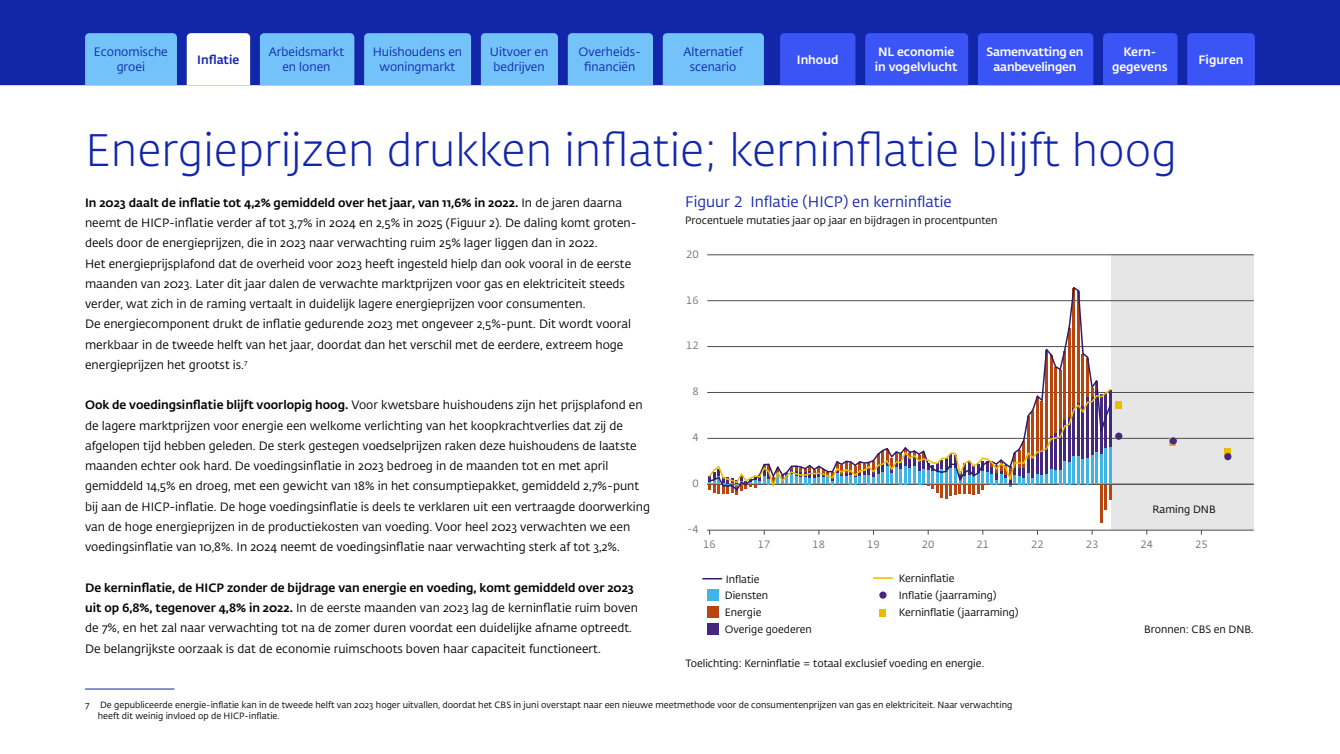
<style>
.page{position:relative;width:1340px;height:754px;background:#fff}
.page>*{position:absolute;margin:0;border:0;box-sizing:border-box;transform-origin:0 0}
.H2_Hoofdstuktitel{font:300 45px "DNB Fedra";color:#1226aa}
.t1{font:15px "DNB Fedra";color:#1226aa}
.P_Broodtekst{font:12px/20.2px "DNB Fedra";color:#000}
.t2{font:12px/15px "DNB Fedra";color:#1226aa;text-align:center}
.t3{font:500 12px/15px "DNB Fedra";color:#fff}
.t4{font:500 12px/15px "DNB Fedra";letter-spacing:-.02em;color:#fff;text-align:center}
.t5{font:500 12px "DNB Fedra";color:#1226aa}
.t6{font:10.5px/17px "DNB Fedra";color:#000}
.t7{font:10.5px "DNB Fedra";color:#706f6f}
.Voetnoot{font:9px/10.8px "DNB Fedra";color:#000}
.s1{font-weight:500}
</style>
<div class="page">
<div style="left:0;top:0;width:1339px;height:85px;background:#1226aa"></div>
<div style="left:978px;top:33px;width:115px;height:52px;background:#3b54f5"></div>
<div style="left:865px;top:33px;width:103px;height:52px;background:#3b54f5"></div>
<div style="left:780px;top:33px;width:75px;height:52px;background:#3b54f5"></div>
<div style="left:1103px;top:33px;width:74px;height:52px;background:#3b54f5"></div>
<div style="left:1187px;top:33px;width:67px;height:52px;background:#3b54f5"></div>
<svg style="left:187px;top:33px;width:63px;height:52px"></svg>
<div style="left:481px;top:33px;width:77px;height:52px;background:#73c2fa"></div>
<div style="left:568px;top:33px;width:85px;height:52px;background:#73c2fa"></div>
<div style="left:662px;top:33px;width:102px;height:52px;background:#73c2fa"></div>
<div style="left:260px;top:33px;width:94px;height:52px;background:#73c2fa"></div>
<div style="left:364px;top:33px;width:107px;height:52px;background:#73c2fa"></div>
<div style="left:85px;top:33px;width:92px;height:52px;background:#73c2fa"></div>
<hr style="left:85px;top:688px;width:89px;height:1px;background:#1226aa">
<div style="left:1111px;top:254px;width:142px;height:276px;background:#e6e6e6"></div>
<hr style="left:707px;top:529px;width:546px;height:1px;background:#4d4d4d">
<hr style="left:707px;top:483px;width:546px;height:1px;background:#4d4d4d">
<hr style="left:707px;top:438px;width:546px;height:1px;background:#4d4d4d">
<hr style="left:707px;top:392px;width:546px;height:1px;background:#4d4d4d">
<hr style="left:707px;top:346px;width:546px;height:1px;background:#4d4d4d">
<hr style="left:707px;top:300px;width:546px;height:1px;background:#4d4d4d">
<hr style="left:707px;top:254px;width:546px;height:1px;background:#4d4d4d">
<hr style="left:1099px;top:484px;width:3px;height:38px;background:#b8450e">
<hr style="left:1104px;top:484px;width:2px;height:25px;background:#b8450e">
<hr style="left:1108px;top:484px;width:3px;height:16px;background:#b8450e">
<div style="left:707px;top:588px;width:11px;height:12px;background:#40b4e6"></div>
<div style="left:707px;top:605px;width:11px;height:12px;background:#b8450e"></div>
<div style="left:707px;top:622px;width:11px;height:12px;background:#44287f"></div>
<svg style="left:873px;top:577px;width:19px;height:1px"></svg>
<div style="left:879px;top:609px;width:7px;height:7px;background:#ebbb00"></div>
<div style="left:1115px;top:401px;width:7px;height:7px;background:#ebbb00"></div>
<div style="left:1224px;top:448px;width:7px;height:8px;background:#ebbb00"></div>
<svg style="left:1169px;top:438px;width:7px;height:7px"></svg>
<div style="left:879px;top:591px;width:7px;height:7px;background:#44287f;border-radius:50%"></div>
<svg style="left:703px;top:578px;width:18px;height:1px"></svg>
<svg style="left:707px;top:287px;width:405px;height:211px"></svg>
<div style="left:1115px;top:432px;width:7px;height:7px;background:#44287f;border-radius:50%"></div>
<div style="left:1169px;top:437px;width:7px;height:7px;background:#44287f;border-radius:50%"></div>
<div style="left:1224px;top:453px;width:7px;height:7px;background:#44287f;border-radius:50%"></div>
<p class="t2" style="left:94px;top:45px;width:75px">Economische groei</p>
<p class="t2" style="left:199px;top:52px;width:5px">I</p>
<p class="t4" style="left:986px;top:45px;width:98px">Samenvatting en aanbevelingen</p>
<p class="t3" style="left:874px;top:45px;width:84px">NL economie in vogelvlucht</p>
<p class="t2" style="left:269px;top:45px;width:77px">Arbeidsmarkt en lonen</p>
<p class="t2" style="left:373px;top:45px;width:91px">Huishoudens en woningmarkt</p>
<p class="t2" style="left:490px;top:45px;width:60px;text-align:left">Uitvoer en bedrijven</p>
<p class="t2" style="left:578px;top:45px;width:64px">Overheids&shy;financiën</p>
<p class="t2" style="left:683px;top:45px;width:61px">Alternatief scenario</p>
<p class="t3" style="left:796px;top:52px;width:43px">Inhoud</p>
<p class="t3" style="left:1112px;top:45px;width:57px;text-align:center">Kern&shy;gegevens</p>
<p class="t5" style="left:197px;top:52px;width:43px">Inflatie</p>
<p class="t3" style="left:1198px;top:52px;width:47px">Figuren</p>
<h2 class="H2_Hoofdstuktitel" style="left:85px;top:123px;width:1093px">Energieprijzen drukken inflatie; kerninflatie blijft hoog</h2>
<p class="P_Broodtekst" style="left:85px;top:192px;width:553px"><span class="s1">In 2023 daalt de inflatie tot 4,2% gemiddeld over het jaar, van 11,6% in 2022.</span> In de jaren daarna neemt de HICP- inflatie verder af tot 3,7% in 2024 en 2,5% in 2025 (Figuur 2). De daling komt groten&shy;deels door de energieprijzen, die in 2023 naar verwachting ruim 25% lager liggen dan in 2022.<br>Het energieprijsplafond dat de overheid voor 2023 heeft ingesteld hielp dan ook vooral in de eerste maanden van 2023. Later dit jaar dalen de verwachte marktprijzen voor gas en elektriciteit steeds verder, wat zich in de raming vertaalt in duidelijk lagere energieprijzen voor consumenten.<br>De energiecomponent drukt de inflatie gedurende 2023 met ongeveer 2,5%- punt. Dit wordt vooral merkbaar in de tweede helft van het jaar, doordat dan het verschil met de eerdere, extreem hoge energieprijzen het grootst is.<sup>7</sup></p>
<p class="P_Broodtekst" style="left:85px;top:395px;width:566px"><span class="s1">Ook de voedingsinflatie blijft voorlopig hoog.</span> Voor kwetsbare huishoudens zijn het prijsplafond en de lagere marktprijzen voor energie een welkome verlichting van het koopkrachtverlies dat zij de afgelopen tijd hebben geleden. De sterk gestegen voedselprijzen raken deze huishoudens de laatste maanden echter ook hard. De voedingsinflatie in 2023 bedroeg in de maanden tot en met april gemiddeld 14,5% en droeg, met een gewicht van 18% in het consumptiepakket, gemiddeld 2,7%- punt bij aan de HICP- inflatie. De hoge voedingsinflatie is deels te verklaren uit een vertraagde doorwerking van de hoge energieprijzen in de productiekosten van voeding. Voor heel 2023 verwachten we een voedingsinflatie van 10,8%. In 2024 neemt de voedingsinflatie naar verwachting sterk af tot 3,2%.</p>
<p class="P_Broodtekst" style="left:85px;top:577px;width:554px"><span class="s1">De kerninflatie, de HICP zonder de bijdrage van energie en voeding, komt gemiddeld over 2023 uit op 6,8%, tegenover 4,8% in 2022.</span> In de eerste maanden van 2023 lag de kerninflatie ruim boven de 7%, en het zal naar verwachting tot na de zomer duren voordat een duidelijke afname optreedt.<br>De belangrijkste oorzaak is dat de economie ruimschoots boven haar capaciteit functioneert.</p>
<p class="t1" style="left:685px;top:192px;width:268px">Figuur 2 Inflatie (HICP) en kerninflatie</p>
<p class="t6" style="left:685px;top:212px;width:314px">Procentuele mutaties jaar op jaar en bijdragen in procentpunten</p>
<p class="t7" style="left:686px;top:247px;width:14px">20</p>
<p class="t7" style="left:686px;top:293px;width:14px">16</p>
<p class="t7" style="left:686px;top:339px;width:14px">12</p>
<p class="t7" style="left:692px;top:385px;width:8px">8</p>
<p class="t7" style="left:692px;top:431px;width:8px">4</p>
<p class="t7" style="left:692px;top:477px;width:8px">0</p>
<p class="t7" style="left:687px;top:523px;width:13px">-4</p>
<p class="t6" style="left:1152px;top:500px;width:65px">Raming DNB</p>
<p class="t7" style="left:703px;top:537px;width:14px">16</p>
<p class="t7" style="left:758px;top:537px;width:14px">17</p>
<p class="t7" style="left:812px;top:537px;width:14px">18</p>
<p class="t7" style="left:867px;top:537px;width:14px">19</p>
<p class="t7" style="left:921px;top:537px;width:14px">20</p>
<p class="t7" style="left:976px;top:537px;width:14px">21</p>
<p class="t7" style="left:1031px;top:537px;width:14px">22</p>
<p class="t7" style="left:1085px;top:537px;width:14px">23</p>
<p class="t7" style="left:1140px;top:537px;width:14px">24</p>
<p class="t7" style="left:1195px;top:537px;width:14px">25</p>
<p class="t6" style="left:726px;top:570px;width:35px">Inflatie</p>
<p class="t6" style="left:724px;top:587px;width:89px">Diensten<br>Energie<br>Overige goederen</p>
<p class="t6" style="left:898px;top:570px;width:121px">Kerninflatie<br>Inflatie (jaarraming)<br>Kerninflatie (jaarraming)</p>
<p class="t6" style="left:685px;top:655px;width:300px">Toelichting: Kerninflatie = totaal exclusief voeding en energie.</p>
<p class="t6" style="left:1143px;top:620px;width:111px">Bronnen: CBS en DNB.</p>
<p class="Voetnoot" style="left:98px;top:699px;width:916px;text-indent:-13px">7 De gepubliceerde energie- inflatie kan in de tweede helft van 2023 hoger uitvallen, doordat het CBS in juni overstapt naar een nieuwe meetmethode voor de consumentenprijzen van gas en elektriciteit. Naar verwachting heeft dit weinig invloed op de HICP- inflatie.</p>
</div>
